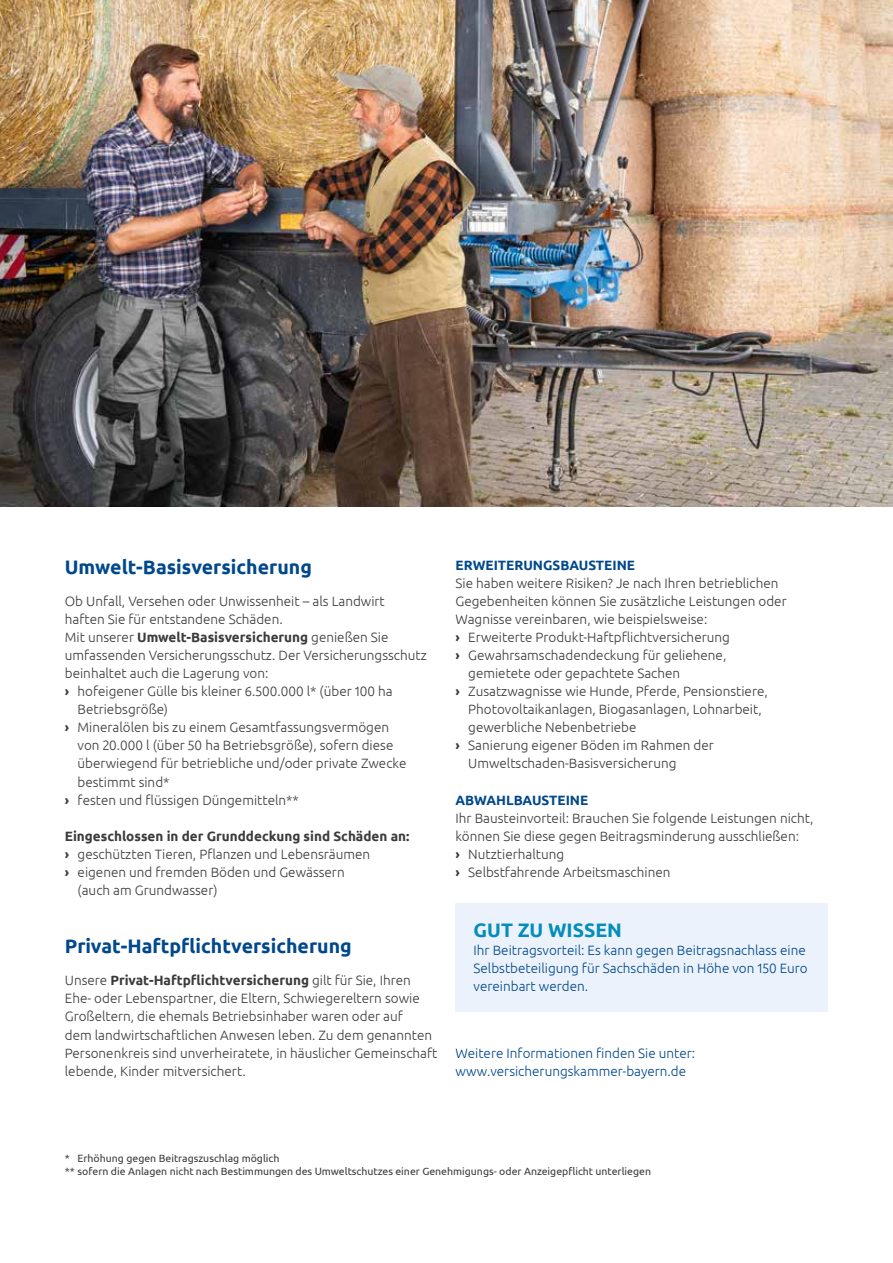
<style>
.page{position:relative;width:893px;height:1263px;background:#fff}
.page>*{position:absolute;margin:0;border:0;box-sizing:border-box;transform-origin:0 0}
.t1{font:700 19.5px "Ubuntu";color:#00488c}
.t2{font:700 19.5px "Ubuntu";color:#048dbb}
.t3{font:300 13.5px/18.1px "Ubuntu";color:#3b3b3a}
.t4{font:300 13.5px/18.1px "Ubuntu";color:#00488c}
.t5{font:700 13.5px "Ubuntu";color:#3b3b3a}
.t6{font:700 13.5px "Ubuntu";color:#00488c}
.t7{font:10.5px/12.8px "Ubuntu";color:#3b3b3a}
.s1{font-weight:700}
.s2{font-weight:300}
</style>
<div class="page">
<img style="left:0;top:0;width:893px;height:506px">
<div style="left:455px;top:904px;width:373px;height:108px;background:#ecf2fb"></div>
<h1 class="t1" style="left:65px;top:555px;width:249px">Umwelt-Basisversicherung</h1>
<p class="t6" style="left:455px;top:557px;width:181px">ERWEITERUNGSBAUSTEINE</p>
<p class="t3" style="left:455px;top:573px;width:324px">Sie haben weitere Risiken? Je nach Ihren betrieblichen</p>
<p class="t3" style="left:455px;top:591px;width:333px">Gegebenheiten können Sie zusätzliche Leistungen oder</p>
<p class="t3" style="left:455px;top:610px;width:253px">Wagnisse vereinbaren, wie beispielsweise:</p>
<p class="t3" style="left:455px;top:628px;width:276px"><span class="s1">›</span> Erweiterte Produkt-Haftpflichtversicherung</p>
<p class="t3" style="left:455px;top:646px;width:272px"><span class="s1">›</span> Gewahrsamschadendeckung für geliehene,</p>
<p class="t3" style="left:468px;top:664px;width:213px">gemietete oder gepachtete Sachen</p>
<p class="t3" style="left:455px;top:682px;width:314px"><span class="s1">›</span> Zusatzwagnisse wie Hunde, Pferde, Pensionstiere,</p>
<p class="t3" style="left:468px;top:700px;width:295px">Photovoltaikanlagen, Biogasanlagen, Lohnarbeit,</p>
<p class="t3" style="left:468px;top:718px;width:170px">gewerbliche Nebenbetriebe</p>
<p class="t3" style="left:455px;top:736px;width:260px"><span class="s1">›</span> Sanierung eigener Böden im Rahmen der</p>
<p class="t3" style="left:468px;top:754px;width:210px">Umweltschaden-Basisversicherung</p>
<p class="t6" style="left:455px;top:792px;width:134px">ABWAHLBAUSTEINE</p>
<p class="t3" style="left:455px;top:808px;width:359px">Ihr Bausteinvorteil: Brauchen Sie folgende Leistungen nicht, können Sie diese gegen Beitragsminderung ausschließen:<br><span class="s1">›</span> Nutztierhaltung<br><span class="s1">›</span> Selbstfahrende Arbeitsmaschinen</p>
<p class="t3" style="left:65px;top:591px;width:321px">Ob Unfall, Versehen oder Unwissenheit – als Landwirt</p>
<p class="t3" style="left:65px;top:610px;width:219px">haften Sie für entstandene Schäden.</p>
<p class="t5" style="left:65px;top:629px;width:325px"><span class="s2">Mit unserer</span> Umwelt-Basisversicherung <span class="s2">genießen Sie</span></p>
<p class="t3" style="left:65px;top:646px;width:363px">umfassenden Versicherungsschutz. Der Versicherungsschutz</p>
<p class="t3" style="left:65px;top:664px;width:205px">beinhaltet auch die Lagerung von:</p>
<p class="t3" style="left:65px;top:682px;width:329px"><span class="s1">›</span> hofeigener Gülle bis kleiner 6.500.000 l* (über 100 ha</p>
<p class="t3" style="left:78px;top:700px;width:92px">Betriebsgröße)</p>
<p class="t3" style="left:65px;top:718px;width:326px"><span class="s1">›</span> Mineralölen bis zu einem Gesamtfassungsvermögen</p>
<p class="t3" style="left:78px;top:736px;width:317px">von 20.000 l (über 50 ha Betriebsgröße), sofern diese</p>
<p class="t3" style="left:78px;top:754px;width:330px">überwiegend für betriebliche und/oder private Zwecke</p>
<p class="t3" style="left:78px;top:772px;width:93px">bestimmt sind*</p>
<p class="t3" style="left:65px;top:790px;width:235px"><span class="s1">›</span> festen und flüssigen Düngemitteln**</p>
<p class="t5" style="left:65px;top:828px;width:346px">Eingeschlossen in der Grunddeckung sind Schäden an:</p>
<p class="t3" style="left:65px;top:845px;width:307px"><span class="s1">›</span> geschützten Tieren, Pflanzen und Lebensräumen</p>
<p class="t3" style="left:65px;top:863px;width:281px"><span class="s1">›</span> eigenen und fremden Böden und Gewässern</p>
<p class="t3" style="left:78px;top:881px;width:141px">(auch am Grundwasser)</p>
<h1 class="t1" style="left:65px;top:934px;width:288px">Privat-Haftpflichtversicherung</h1>
<p class="t3" style="left:65px;top:971px;width:374px">Unsere <span class="s1">Privat-Haftpflichtversicherung</span> gilt für Sie, Ihren Ehe- oder Lebenspartner, die Eltern, Schwiegereltern sowie Großeltern, die ehemals Betriebsinhaber waren oder auf<br>dem landwirtschaftlichen Anwesen leben. Zu dem genannten Personenkreis sind unverheiratete, in häuslicher Gemeinschaft lebende, Kinder mitversichert.</p>
<h1 class="t2" style="left:474px;top:918px;width:150px">GUT ZU WISSEN</h1>
<p class="t4" style="left:474px;top:941px;width:336px">Ihr Beitragsvorteil: Es kann gegen Beitragsnachlass eine<br>Selbstbeteiligung für Sachschäden in Höhe von 150 Euro vereinbart werden.</p>
<p class="t4" style="left:455px;top:1043px;width:241px">Weitere Informationen finden Sie unter: www.versicherungskammer-bayern.de</p>
<p class="t7" style="left:65px;top:1151px;width:588px">* Erhöhung gegen Beitragszuschlag möglich<br>** sofern die Anlagen nicht nach Bestimmungen des Umweltschutzes einer Genehmigungs- oder Anzeigepflicht unterliegen</p>
</div>
